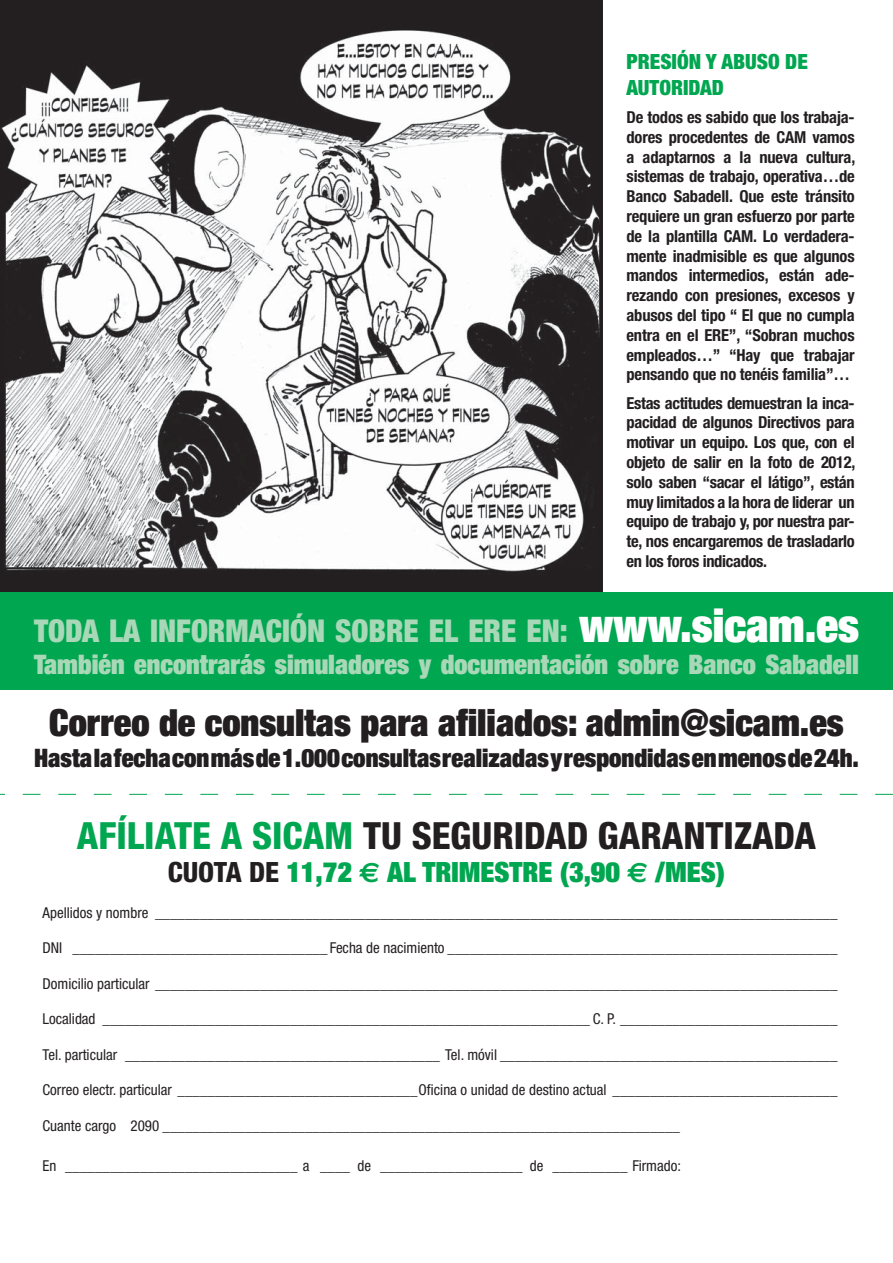
<style>
.page{position:relative;width:893px;height:1263px;background:#fff}
.page>*{position:absolute;margin:0;border:0;box-sizing:border-box;transform-origin:0 0}
.t1{font:900 expanded 37.5px "Helvetica Neue";color:#231f20}
.t2{font:800 condensed 37.5px "Helvetica Neue";color:#231f20}
.t3{font:900 condensed 31.5px "Helvetica Neue";color:#a8d8b7}
.t4{font:900 expanded 28.05px "Helvetica Neue";color:#00a650}
.t5{font:900 expanded 27px "Helvetica Neue";color:#a8d8b7}
.t6{font:900 expanded 25.5px "Helvetica Neue";color:#231f20}
.t7{font:900 condensed 21px/25.2px "Helvetica Neue";color:#00a650}
.t8{font:700 condensed 16.5px/19.8px "Helvetica Neue";letter-spacing:-.02em;color:#231f20;text-align:justify}
.t9{font:condensed 15px "Helvetica Neue";color:#231f20}
.s1{font-stretch:expanded;font-size:46.5px;color:#fff}
.s2{color:#00a650}
.s3{font-weight:800;font-stretch:condensed;color:#231f20}
.s4{font-family:"Euro Sans";font-weight:700;font-stretch:normal}
</style>
<div class="page">
<svg style="left:0;top:0;width:603px;height:592px"></svg>
<svg style="left:0;top:794px;width:893px;height:1px"></svg>
<div style="left:0;top:592px;width:893px;height:98px;background:#00a650"></div>
<h3 class="t7" style="left:626px;top:51px;width:183px">PRESIÓN Y ABUSO DE<br>AUTORIDAD</h3>
<p class="t8" style="left:626px;top:109px;width:230px">De todos es sabido que los trabaja&shy;dores procedentes de CAM vamos a adaptarnos a la nueva cultura, sistemas de trabajo, operativa…de Banco Sabadell. Que este tránsito requiere un gran esfuerzo por parte de la plantilla CAM. Lo verdadera&shy;mente inadmisible es que algunos mandos intermedios, están ade&shy;rezando con presiones, excesos y abusos del tipo “ El que no cumpla entra en el ERE”, “Sobran muchos empleados…” “Hay que trabajar pensando que no tenéis familia”…</p>
<p class="t8" style="left:626px;top:394px;width:230px">Estas actitudes demuestran la inca&shy;pacidad de algunos Directivos para motivar un equipo. Los que, con el objeto de salir en la foto de 2012, solo saben “sacar el látigo”, están muy limitados a la hora de liderar un equipo de trabajo y, por nuestra par&shy;te, nos encargaremos de trasladarlo en los foros indicados.</p>
<h2 class="t3" style="left:34px;top:619px;width:826px">TODA LA INFORMACIÓN SOBRE EL ERE EN: <span class="s1">www.sicam.es</span></h2>
<h3 class="t5" style="left:34px;top:655px;width:826px">También encontrarás simuladores y documentación sobre Banco Sabadell</h3>
<h1 class="t1" style="left:49px;top:709px;width:796px">Correo de consultas para afiliados: admin@sicam.es</h1>
<h3 class="t6" style="left:34px;top:749px;width:826px">Hasta la fecha con más de 1.000 consultas realizadas y respondidas en menos de 24h.</h3>
<h1 class="t2" style="left:77px;top:822px;width:740px"><span class="s2">AFÍLIATE A SICAM</span> TU SEGURIDAD GARANTIZADA</h1>
<h3 class="t4" style="left:168px;top:862px;width:559px"><span class="s3">CUOTA DE</span> 11,72 <span class="s4">€</span> AL TRIMESTRE (3,90 <span class="s4">€</span> /MES)</h3>
<p class="t9" style="left:43px;top:907px;width:797px">Apellidos y nombre ___________________________________________________________________________________________</p>
<p class="t9" style="left:43px;top:942px;width:797px">DNI __________________________________ Fecha de nacimiento ____________________________________________________</p>
<p class="t9" style="left:43px;top:978px;width:797px">Domicilio particular ___________________________________________________________________________________________</p>
<p class="t9" style="left:43px;top:1013px;width:797px">Localidad _________________________________________________________________ C. P. _____________________________</p>
<p class="t9" style="left:43px;top:1049px;width:797px">Tel. particular __________________________________________ Tel. móvil _____________________________________________</p>
<p class="t9" style="left:43px;top:1084px;width:797px">Correo electr. particular ________________________________Oficina o unidad de destino actual ______________________________</p>
<p class="t9" style="left:43px;top:1120px;width:639px">Cuante cargo 2090 _____________________________________________________________________</p>
<p class="t9" style="left:43px;top:1160px;width:640px">En _______________________________ a ____ de ___________________ de __________ Firmado:</p>
</div>
